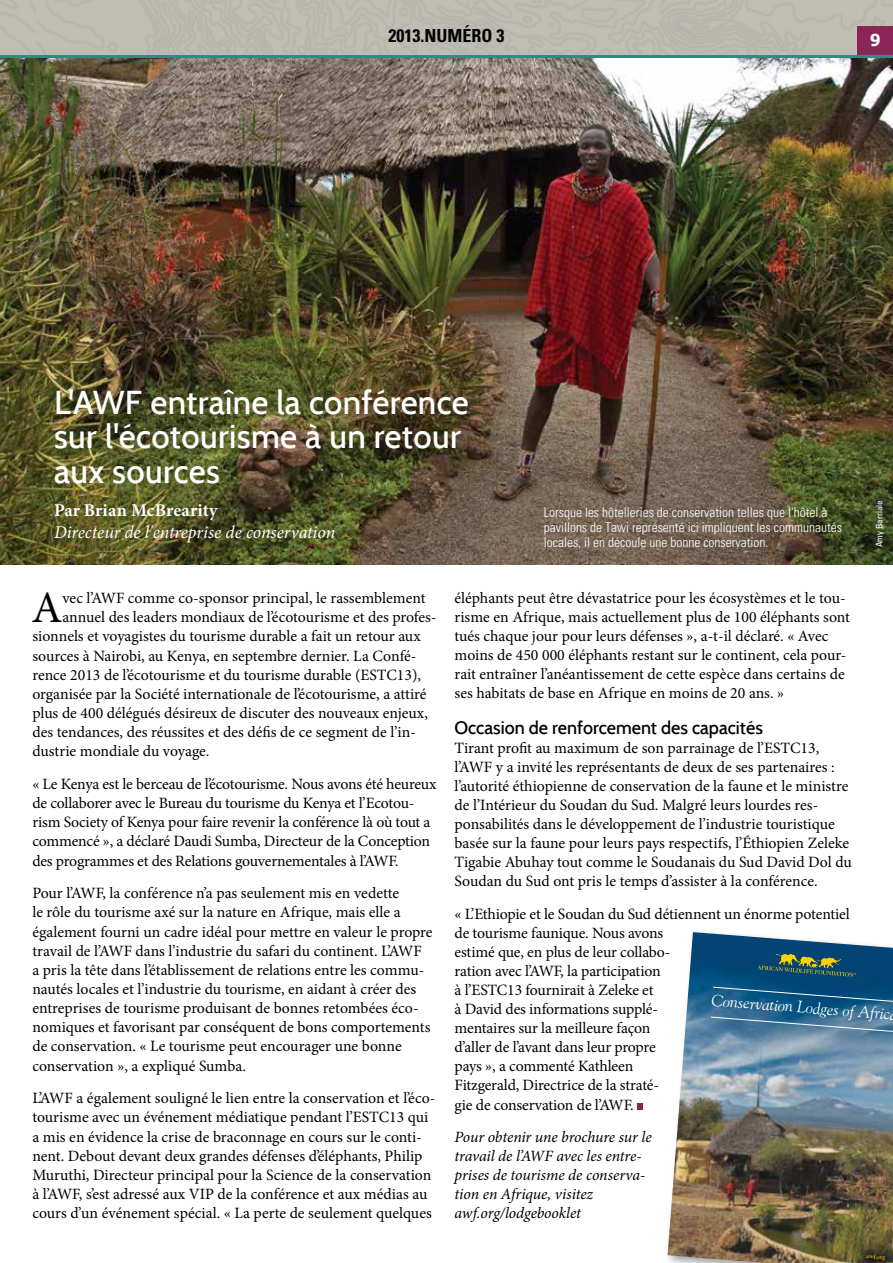
<style>
.page{position:relative;width:893px;height:1263px;background:#fff}
.page>*{position:absolute;margin:0;border:0;box-sizing:border-box;transform-origin:0 0}
.t1{font:44.85px "Minion Pro";color:#000}
.t2{font:500 33px/34.5px "Cabin";letter-spacing:.01em;color:#fff}
.t3{font:italic 18px "Minion Pro";letter-spacing:-.005em;color:#fff}
.t4{font:500 18px "Cabin";color:#000}
.t5{font:700 18px "Minion Pro";letter-spacing:.005em;color:#fff}
.t6{font:700 condensed 18px "Univers";color:#000}
.t7{font:italic 16.5px "Goudy Old Style BT";color:#fff}
.t8{font:700 16.5px "Tahoma";color:#fff}
.t9{font:15.75px/19px "Minion Pro";letter-spacing:-.005em;color:#000}
.t10{font:italic 15.75px/19px "Minion Pro";letter-spacing:-.01em;color:#000}
.t11{font:300 condensed 13.5px/15px "Univers";color:#fff}
.t12{font:condensed 9px "Univers";color:#fff}
.t13{font:6.3px "Goudy Catalogue BT";color:#ffd200}
</style>
<div class="page">
<div style="left:36px;top:0;width:857px;height:55px;background:#bebbb2"></div>
<div style="left:858px;top:27px;width:35px;height:28px;background:#8a2555"></div>
<hr style="left:0;top:55px;width:893px;height:3px;background:#2b8c87">
<img style="left:0;top:58px;width:893px;height:506px">
<img style="left:0;top:531px;width:1px;height:732px">
<img style="left:667px;top:932px;width:226px;height:331px">
<div style="left:637px;top:1103px;width:6px;height:7px;background:#8a2555"></div>
<p class="t6" style="left:388px;top:24px;width:117px">2013.NUMÉRO 3</p>
<p class="t8" style="left:870px;top:28px;width:12px">9</p>
<h2 class="t2" style="left:54px;top:385px;width:416px">L'AWF entraîne la conférence sur l'écotourisme à un retour aux sources</h2>
<p class="t5" style="left:54px;top:498px;width:165px">Par Brian McBrearity</p>
<p class="t3" style="left:54px;top:520px;width:283px">Directeur de l'entreprise de conservation</p>
<p class="t11" style="left:544px;top:505px;width:300px">Lorsque les hôtelleries de conservation telles que l'hôtel à pavillons de Tawi représenté ici impliquent les communautés locales, il en découle une bonne conservation.</p>
<p class="t12" style="left:874px;top:547px;width:48px;rotate:-90deg">Amy Barriale</p>
<h1 class="t1" style="left:32px;top:578px;width:32px">A</h1>
<p class="t9" style="left:62px;top:589px;width:364px">vec l’AWF comme co-sponsor principal, le rassemblement</p>
<p class="t9" style="left:62px;top:608px;width:376px">annuel des leaders mondiaux de l’écotourisme et des profes-</p>
<p class="t9" style="left:32px;top:627px;width:390px">sionnels et voyagistes du tourisme durable a fait un retour aux</p>
<p class="t9" style="left:32px;top:646px;width:386px">sources à Nairobi, au Kenya, en septembre dernier. La Confé-</p>
<p class="t9" style="left:32px;top:665px;width:390px">rence 2013 de l’écotourisme et du tourisme durable (ESTC13),</p>
<p class="t9" style="left:32px;top:684px;width:396px">organisée par la Société internationale de l’écotourisme, a attiré</p>
<p class="t9" style="left:32px;top:703px;width:397px">plus de 400 délégués désireux de discuter des nouveaux enjeux,</p>
<p class="t9" style="left:32px;top:723px;width:385px">des tendances, des réussites et des défis de ce segment de l’in-</p>
<p class="t9" style="left:32px;top:742px;width:179px">dustrie mondiale du voyage.</p>
<p class="t9" style="left:32px;top:774px;width:406px">« Le Kenya est le berceau de l’écotourisme. Nous avons été heureux de collaborer avec le Bureau du tourisme du Kenya et l’Ecotou&shy;rism Society of Kenya pour faire revenir la conférence là où tout a commencé », a déclaré Daudi Sumba, Directeur de la Conception des programmes et des Relations gouvernementales à l’AWF.</p>
<p class="t9" style="left:32px;top:884px;width:402px">Pour l’AWF, la conférence n’a pas seulement mis en vedette<br>le rôle du tourisme axé sur la nature en Afrique, mais elle a également fourni un cadre idéal pour mettre en valeur le propre travail de l’AWF dans l’industrie du safari du continent. L’AWF<br>a pris la tête dans l’établissement de relations entre les commu&shy;nautés locales et l’industrie du tourisme, en aidant à créer des entreprises de tourisme produisant de bonnes retombées éco&shy;nomiques et favorisant par conséquent de bons comportements de conservation. « Le tourisme peut encourager une bonne conservation », a expliqué Sumba.</p>
<p class="t9" style="left:32px;top:1089px;width:404px">L’AWF a également souligné le lien entre la conservation et l’éco&shy;tourisme avec un événement médiatique pendant l’ESTC13 qui a mis en évidence la crise de braconnage en cours sur le conti&shy;nent. Debout devant deux grandes défenses d’éléphants, Philip Muruthi, Directeur principal pour la Science de la conservation à l’AWF, s’est adressé aux VIP de la conférence et aux médias au cours d’un événement spécial. « La perte de seulement quelques</p>
<p class="t9" style="left:454px;top:589px;width:397px">éléphants peut être dévastatrice pour les écosystèmes et le tou&shy;risme en Afrique, mais actuellement plus de 100 éléphants sont tués chaque jour pour leurs défenses », a-t-il déclaré. « Avec moins de 450 000 éléphants restant sur le continent, cela pour&shy;rait entraîner l’anéantissement de cette espèce dans certains de ses habitats de base en Afrique en moins de 20 ans. »</p>
<p class="t4" style="left:454px;top:716px;width:310px">Occasion de renforcement des capacités</p>
<p class="t9" style="left:454px;top:738px;width:399px">Tirant profit au maximum de son parrainage de l’ESTC13, l’AWF y a invité les représentants de deux de ses partenaires : l’autorité éthiopienne de conservation de la faune et le ministre de l’Intérieur du Soudan du Sud. Malgré leurs lourdes res&shy;ponsabilités dans le développement de l’industrie touristique basée sur la faune pour leurs pays respectifs, l’Éthiopien Zeleke Tigabie Abuhay tout comme le Soudanais du Sud David Dol du Soudan du Sud ont pris le temps d’assister à la conférence.</p>
<p class="t9" style="left:454px;top:904px;width:397px">« L’Ethiopie et le Soudan du Sud détiennent un énorme potentiel de tourisme faunique. Nous avons<br>estimé que, en plus de leur collabo-<br>ration avec l’AWF, la participation<br>à l’ESTC13 fournirait à Zeleke et<br>à David des informations supplé-<br>mentaires sur la meilleure façon<br>d’aller de l’avant dans leur propre<br>pays », a commenté Kathleen<br>Fitzgerald, Directrice de la straté-<br>gie de conservation de l’AWF.</p>
<p class="t10" style="left:454px;top:1128px;width:199px">Pour obtenir une brochure sur le travail de l’AWF avec les entre&shy;prises de tourisme de conserva&shy;tion en Afrique, visitez awf.org/lodgebooklet</p>
<p class="t7" style="left:712px;top:990px;width:181px;rotate:4deg">Conservation Lodges of Afric</p>
<p class="t13" style="left:867px;top:1252px;width:20px;rotate:4deg">awf.org</p>
</div>
